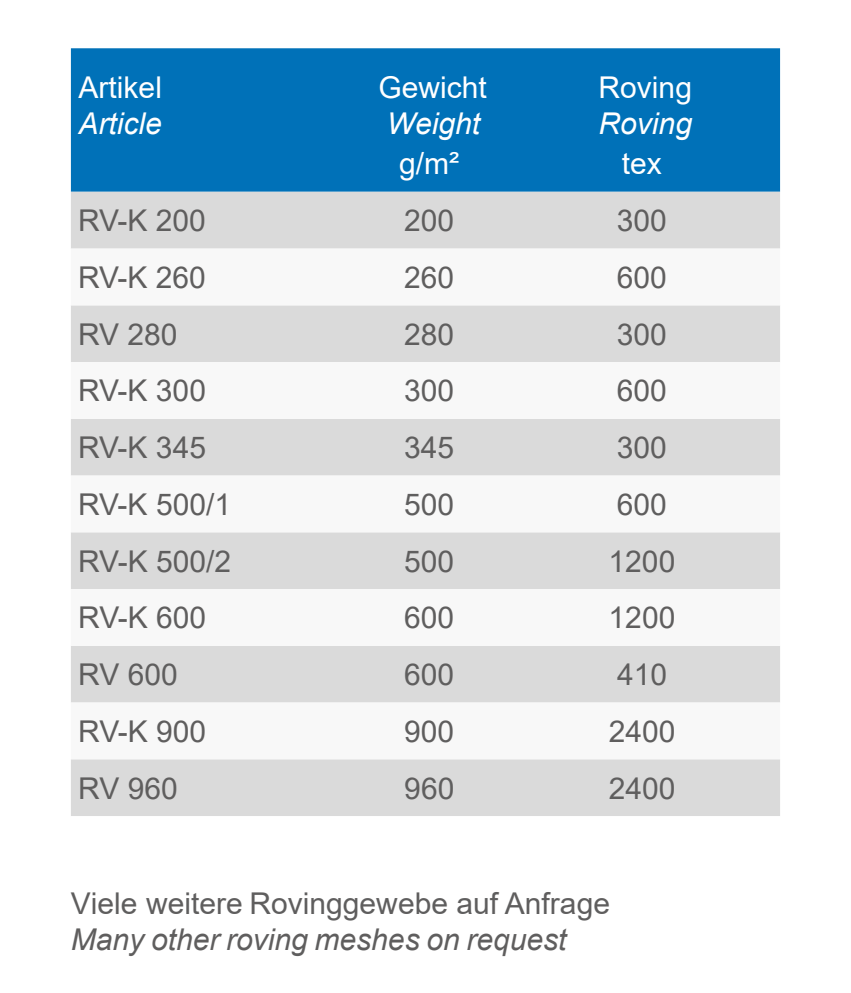
<style>
.page{position:relative;width:851px;height:993px;background:#fff}
.page>*{position:absolute;margin:0;border:0;box-sizing:border-box;transform-origin:0 0}
.t1{font:30px "Arial";color:#5f5e5e}
.t2{font:italic 30px/36px "Arial";color:#5f5e5e}
.t3{font:30px/36px "Arial";color:#fff}
.s1{font-style:italic}
.s2{font-style:normal}
</style>
<div class="page">
<div style="left:71px;top:48px;width:709px;height:144px;background:#0071b8"></div>
<div style="left:71px;top:192px;width:709px;height:623px;background:#dadada"></div>
<svg style="left:71px;top:248px;width:709px;height:511px"></svg>
<p class="t3" style="left:79px;top:70px;width:85px">Artikel<br><span class="s1">Article</span></p>
<p class="t3" style="left:378px;top:69px;width:110px">Gewicht<br><span class="s1">Weight</span></p>
<p class="t3" style="left:598px;top:69px;width:95px">Roving<br><span class="s1">Roving</span></p>
<p class="t3" style="left:399px;top:146px;width:61px">g/m²</p>
<p class="t3" style="left:621px;top:146px;width:42px">tex</p>
<p class="t1" style="left:78px;top:200px;width:129px">RV-K 200</p>
<p class="t1" style="left:404px;top:200px;width:52px">200</p>
<p class="t1" style="left:616px;top:200px;width:52px">300</p>
<p class="t1" style="left:78px;top:256px;width:129px">RV-K 260</p>
<p class="t1" style="left:404px;top:256px;width:52px">260</p>
<p class="t1" style="left:616px;top:256px;width:52px">600</p>
<p class="t1" style="left:78px;top:313px;width:101px">RV 280</p>
<p class="t1" style="left:404px;top:313px;width:52px">280</p>
<p class="t1" style="left:616px;top:313px;width:52px">300</p>
<p class="t1" style="left:78px;top:370px;width:129px">RV-K 300</p>
<p class="t1" style="left:404px;top:370px;width:52px">300</p>
<p class="t1" style="left:616px;top:370px;width:52px">600</p>
<p class="t1" style="left:78px;top:427px;width:129px">RV-K 345</p>
<p class="t1" style="left:404px;top:427px;width:52px">345</p>
<p class="t1" style="left:616px;top:427px;width:52px">300</p>
<p class="t1" style="left:78px;top:483px;width:154px">RV-K 500/1</p>
<p class="t1" style="left:404px;top:483px;width:52px">500</p>
<p class="t1" style="left:616px;top:483px;width:52px">600</p>
<p class="t1" style="left:78px;top:540px;width:154px">RV-K 500/2</p>
<p class="t1" style="left:404px;top:540px;width:52px">500</p>
<p class="t1" style="left:608px;top:540px;width:68px">1200</p>
<p class="t1" style="left:78px;top:597px;width:129px">RV-K 600</p>
<p class="t1" style="left:404px;top:597px;width:52px">600</p>
<p class="t1" style="left:608px;top:597px;width:68px">1200</p>
<p class="t1" style="left:78px;top:653px;width:101px">RV 600</p>
<p class="t1" style="left:404px;top:653px;width:52px">600</p>
<p class="t1" style="left:617px;top:653px;width:52px">410</p>
<p class="t1" style="left:78px;top:710px;width:129px">RV-K 900</p>
<p class="t1" style="left:404px;top:710px;width:52px">900</p>
<p class="t1" style="left:608px;top:710px;width:68px">2400</p>
<p class="t1" style="left:78px;top:767px;width:101px">RV 960</p>
<p class="t1" style="left:404px;top:767px;width:52px">960</p>
<p class="t1" style="left:608px;top:767px;width:68px">2400</p>
<p class="t2" style="left:71px;top:885px;width:540px"><span class="s2">Viele weitere</span> <span class="s2">Roving</span><span class="s2">gewebe auf Anfrage<br></span>Many other roving meshes on request</p>
</div>
